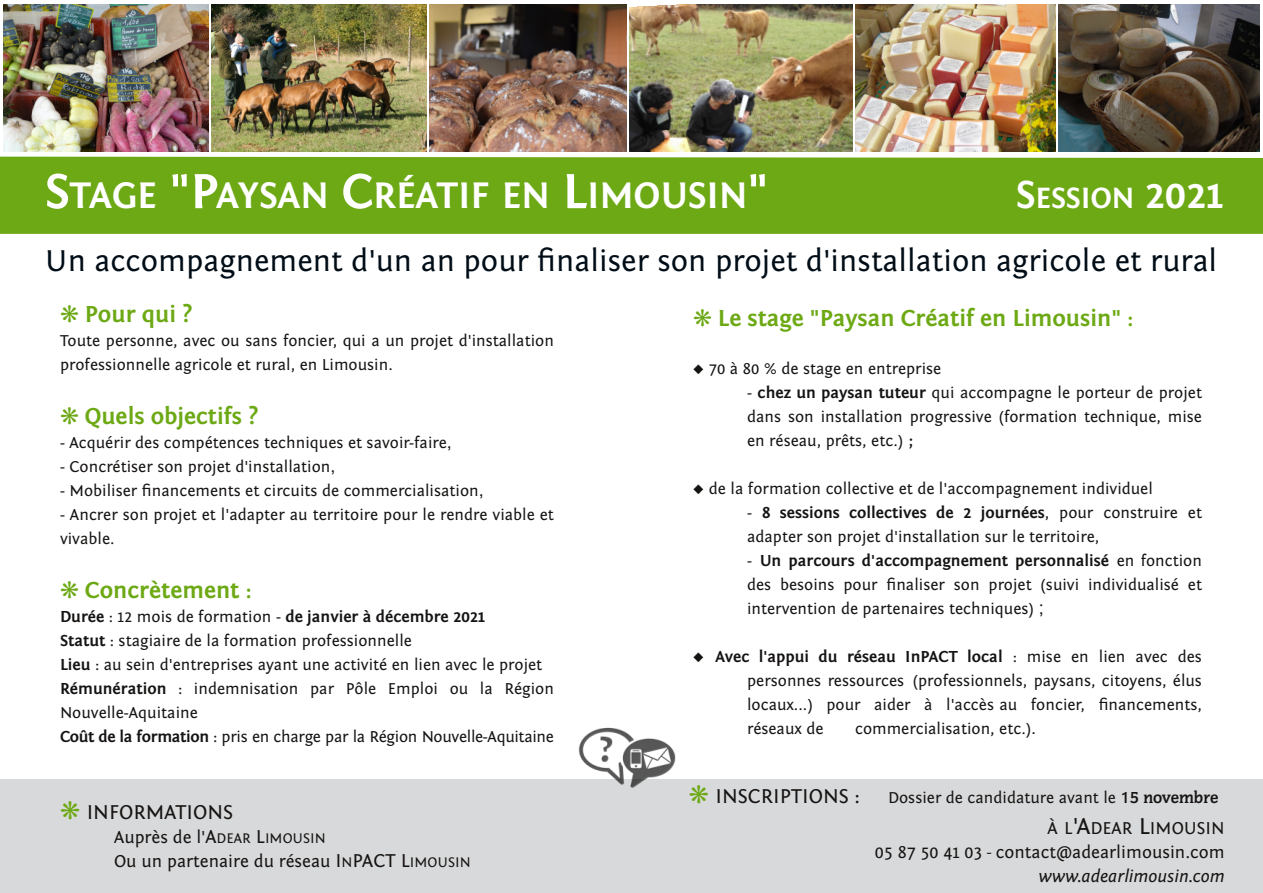
<style>
.page{position:relative;width:1263px;height:893px;background:#fff}
.page>*{position:absolute;margin:0;border:0;box-sizing:border-box;transform-origin:0 0}
.t1{font:700 38.25px "Fontin Sans";color:#fff}
.t2{font:31.5px "Fontin Sans";color:#000d17}
.t3{font:700 30.3px "Fontin Sans";color:#fff}
.t4{font:700 24px "Fontin Sans";color:#6da915}
.t5{font:21px "Fontin Sans";color:#161413}
.t6{font:18px/24px "Fontin Sans";color:#161413;text-align:right}
.t7{font:16.5px/24px "Fontin Sans";color:#161413}
.t8{font:14.7px "Fontin Sans";color:#161413}
.s1{font-size:51px}
.s2{font-size:40.5px}
.s3{font-family:"Arial";font-size:18px}
.s4{font-weight:700}
.s5{font-size:18px}
.s6{font-size:19.5px}
.s7{font-size:14.7px}
.s8{font-family:"Congress";font-weight:700}
.s9{font-size:24px}
.s10{font-family:"Congress"}
.s11{font-style:italic}
</style>
<div class="page">
<div style="left:0;top:157px;width:1263px;height:77px;background:#6da915"></div>
<img style="left:3px;top:4px;width:206px;height:148px">
<img style="left:212px;top:4px;width:215px;height:148px">
<img style="left:856px;top:4px;width:200px;height:148px">
<img style="left:430px;top:4px;width:197px;height:148px">
<img style="left:630px;top:4px;width:223px;height:148px">
<div style="left:0;top:779px;width:1263px;height:114px;background:#d8d9da"></div>
<img style="left:578px;top:727px;width:98px;height:61px">
<img style="left:1059px;top:4px;width:201px;height:148px">
<h1 class="t1" style="left:45px;top:175px;width:725px"><span class="s1">S</span>TAGE <span class="s1">"P</span>AYSAN <span class="s1">C</span>RÉATIF EN <span class="s1">L</span>IMOUSIN<span class="s1">"</span></h1>
<h3 class="t3" style="left:1016px;top:182px;width:209px"><span class="s2">S</span>ESSION <span class="s2">2021</span></h3>
<h2 class="t2" style="left:45px;top:243px;width:1174px">Un accompagnement d'un an pour finaliser son projet d'installation agricole et rural</h2>
<h3 class="t4" style="left:85px;top:301px;width:109px">Pour qui ?</h3>
<p class="t7" style="left:60px;top:329px;width:495px">Toute personne, avec ou sans foncier, qui a un projet d'installation professionnelle agricole et rural, en Limousin.</p>
<h3 class="t4" style="left:85px;top:403px;width:175px">Quels objectifs ?</h3>
<p class="t7" style="left:60px;top:431px;width:393px">- Acquérir des compétences techniques et savoir-faire<span class="s3">,</span></p>
<p class="t7" style="left:60px;top:455px;width:277px">- Concrétiser son projet d'installation<span class="s3">,</span></p>
<p class="t7" style="left:60px;top:479px;width:425px">- Mobiliser financements et circuits de commercialisation<span class="s3">,</span></p>
<p class="t7" style="left:60px;top:503px;width:495px">- Ancrer son projet et l'adapter au territoire pour le rendre viable et vivable.</p>
<h3 class="t4" style="left:85px;top:577px;width:168px">Concrètement :</h3>
<p class="t7" style="left:60px;top:605px;width:495px"><span class="s4">Durée</span> : 12 mois de formation - <span class="s4">de janvier à décembre 2021<br>Statut</span> : stagiaire de la formation professionnelle<br><span class="s4">Lieu</span> : au sein d'entreprises ayant une activité en lien avec le projet <span class="s4">Rémunération</span> : indemnisation par Pôle Emploi ou la Région Nouvelle-Aquitaine<br><span class="s4">Coût de la formation</span> : pris en charge par la Région Nouvelle-Aquitaine</p>
<p class="t5" style="left:87px;top:801px;width:148px">INFORMATIONS</p>
<p class="t8" style="left:114px;top:830px;width:213px"><span class="s5">Auprès de l'</span><span class="s6">A</span>DEAR <span class="s6">L</span>IMOUSIN</p>
<p class="t6" style="left:114px;top:849px;width:358px">Ou un partenaire du réseau <span class="s6">I</span><span class="s7">N</span><span class="s6">PACT L</span><span class="s7">IMOUSIN</span></p>
<h3 class="t4" style="left:718px;top:305px;width:417px">Le stage "Paysan Créatif en Limousin" :</h3>
<p class="t7" style="left:693px;top:357px;width:250px">◆ 70 à 80 % de stage en entreprise</p>
<p class="t7" style="left:747px;top:381px;width:456px;text-align:justify">- <span class="s4">chez un paysan tuteur</span> qui accompagne le porteur de projet dans son installation progressive (formation technique, mise en réseau, prêts, etc.) <span class="s6">;</span></p>
<p class="t7" style="left:693px;top:477px;width:461px">◆ de la formation collective et de l'accompagnement individuel</p>
<p class="t7" style="left:747px;top:501px;width:456px">- <span class="s4">8 sessions collectives de 2 journées</span>, pour construire et adapter son projet d'installation sur le territoire,</p>
<p class="t7" style="left:747px;top:549px;width:456px;text-align:justify">- <span class="s4">Un parcours d'accompagnement personnalisé</span> en fonction des besoins pour finaliser son projet (suivi individualisé et intervention de partenaires techniques) <span class="s3">;</span></p>
<p class="t7" style="left:747px;top:645px;width:456px;text-align:justify;text-indent:-54px">◆ <span class="s4">Avec l'appui du réseau InPACT local</span> : mise en lien avec des personnes ressources (professionnels, paysans, citoyens, élus locaux...) pour aider à l'accès au foncier, financements, réseaux de</p>
<p class="t7" style="left:855px;top:717px;width:183px">commercialisation, etc.)<span class="s3">.</span></p>
<p class="t5" style="left:715px;top:784px;width:146px">INSCRIPTIONS :</p>
<p class="t7" style="left:888px;top:785px;width:332px">Dossier de candidature avant le <span class="s8">15 novembre</span></p>
<p class="t6" style="left:875px;top:816px;width:351px">À L<span class="s9">'A</span>DEAR <span class="s9">L</span>IMOUSIN<br>05 87 50 41 03 <span class="s10">-</span> contact@adearlimousin.com <span class="s11">www.adearlimousin.com</span></p>
</div>
